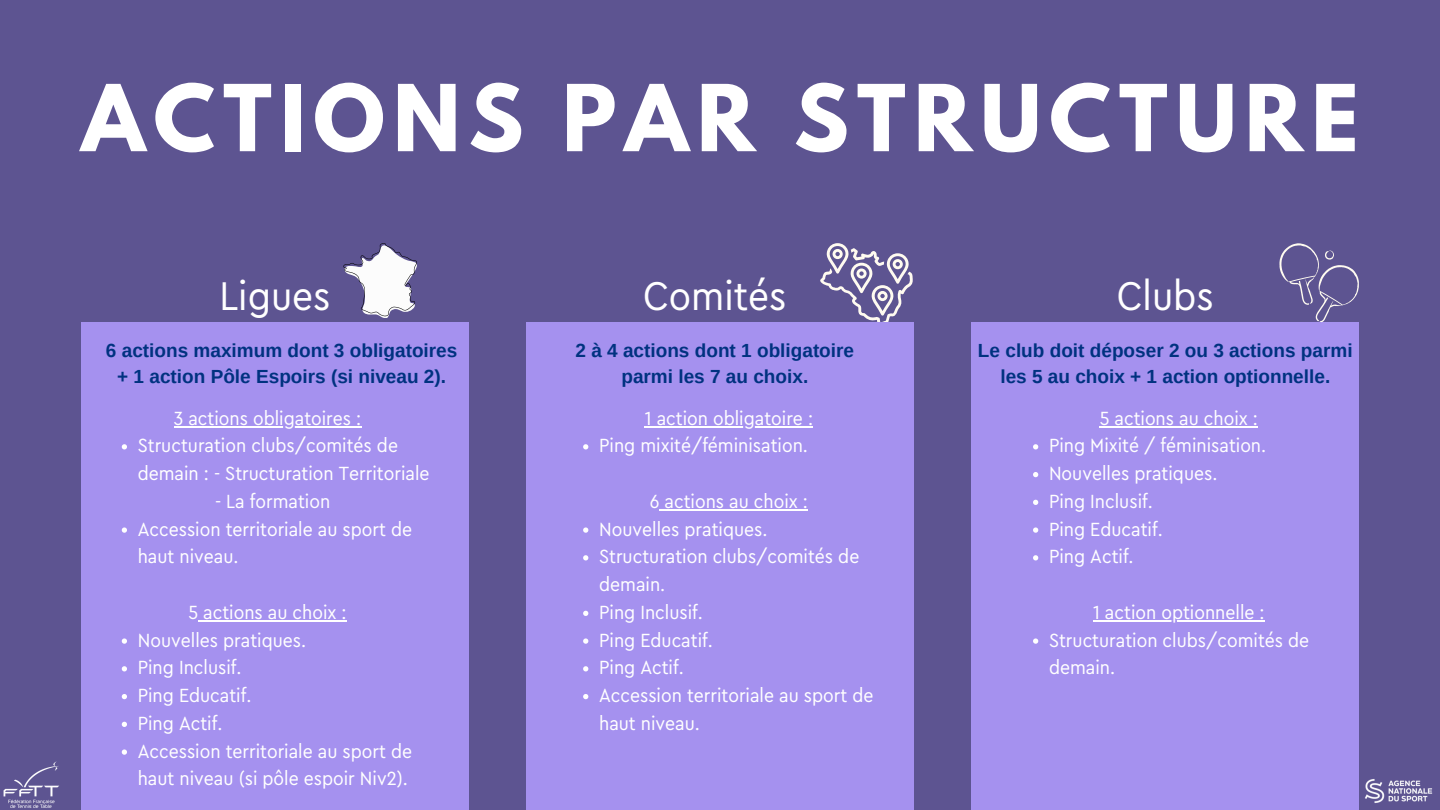
<style>
.page{position:relative;width:1440px;height:810px;background:#5d5491}
.page>*{position:absolute;margin:0;border:0;box-sizing:border-box;transform-origin:0 0}
.t1{font:700 81.7px "League Spartan";letter-spacing:.1em;color:#fff}
.t2{font:42px "Cera Compact Pro";color:#fff}
.t3{font:20px/27.8px "Cera Compact Pro";color:#fff}
.t4{font:700 19px/26.2px "Arimo";color:#003280;text-align:center}
</style>
<div class="page">
<img style="left:3px;top:761px;width:56px;height:47px">
<img style="left:1365px;top:779px;width:68px;height:24px">
<svg style="left:820px;top:243px;width:93px;height:79px"></svg>
<div style="left:82px;top:322px;width:387px;height:488px;background:#a591ef"></div>
<div style="left:972px;top:322px;width:387px;height:488px;background:#a591ef"></div>
<svg style="left:1279px;top:243px;width:80px;height:79px"></svg>
<div style="left:526px;top:322px;width:388px;height:488px;background:#a591ef"></div>
<svg style="left:343px;top:243px;width:74px;height:75px"></svg>
<hr style="left:174px;top:426px;width:187px;height:2px;background:#fff">
<svg style="left:122px;top:444px;width:5px;height:5px"></svg>
<svg style="left:122px;top:527px;width:5px;height:6px"></svg>
<hr style="left:198px;top:620px;width:149px;height:2px;background:#fff">
<svg style="left:122px;top:638px;width:5px;height:6px"></svg>
<svg style="left:122px;top:666px;width:5px;height:5px"></svg>
<svg style="left:122px;top:694px;width:5px;height:5px"></svg>
<svg style="left:122px;top:722px;width:5px;height:5px"></svg>
<svg style="left:122px;top:749px;width:5px;height:6px"></svg>
<hr style="left:1100px;top:426px;width:158px;height:2px;background:#fff">
<svg style="left:1033px;top:444px;width:5px;height:5px"></svg>
<svg style="left:1033px;top:472px;width:5px;height:5px"></svg>
<svg style="left:1033px;top:500px;width:5px;height:5px"></svg>
<svg style="left:1033px;top:527px;width:5px;height:6px"></svg>
<svg style="left:1033px;top:555px;width:5px;height:5px"></svg>
<hr style="left:1093px;top:620px;width:172px;height:2px;background:#fff">
<svg style="left:1033px;top:638px;width:5px;height:6px"></svg>
<hr style="left:645px;top:426px;width:168px;height:2px;background:#fff">
<svg style="left:583px;top:444px;width:5px;height:5px"></svg>
<hr style="left:660px;top:509px;width:148px;height:2px;background:#fff">
<svg style="left:583px;top:527px;width:5px;height:6px"></svg>
<svg style="left:583px;top:555px;width:5px;height:5px"></svg>
<svg style="left:583px;top:611px;width:5px;height:5px"></svg>
<svg style="left:583px;top:638px;width:5px;height:6px"></svg>
<svg style="left:583px;top:666px;width:5px;height:5px"></svg>
<svg style="left:583px;top:694px;width:5px;height:5px"></svg>
<h1 class="t1" style="left:81px;top:78px;width:1279px">ACTIONS PAR STRUCTURE</h1>
<h2 class="t2" style="left:219px;top:276px;width:113px">Ligues</h2>
<p class="t4" style="left:106px;top:337px;width:353px">6 actions maximum dont 3 obligatoires + 1 action Pôle Espoirs (si niveau 2).</p>
<p class="t3" style="left:174px;top:405px;width:189px">3 actions obligatoires :</p>
<p class="t3" style="left:138px;top:432px;width:293px">Structuration clubs/comités de demain : - Structuration Territoriale</p>
<h3 class="t3" style="left:215px;top:488px;width:117px">- La formation</h3>
<p class="t3" style="left:138px;top:516px;width:276px">Accession territoriale au sport de haut niveau.</p>
<p class="t3" style="left:188px;top:599px;width:160px">5 actions au choix :</p>
<p class="t3" style="left:138px;top:627px;width:170px">Nouvelles pratiques.</p>
<p class="t3" style="left:138px;top:654px;width:105px">Ping Inclusif.</p>
<p class="t3" style="left:138px;top:682px;width:115px">Ping Educatif.</p>
<p class="t3" style="left:138px;top:710px;width:86px">Ping Actif.</p>
<p class="t3" style="left:138px;top:738px;width:276px">Accession territoriale au sport de haut niveau (si pôle espoir Niv2).</p>
<p class="t2" style="left:643px;top:276px;width:145px">Comités</p>
<p class="t4" style="left:576px;top:337px;width:280px">2 à 4 actions dont 1 obligatoire parmi les 7 au choix.</p>
<p class="t3" style="left:645px;top:405px;width:170px">1 action obligatoire :</p>
<p class="t3" style="left:599px;top:432px;width:210px">Ping mixité/féminisation.</p>
<p class="t3" style="left:650px;top:488px;width:160px">6 actions au choix :</p>
<h2 class="t3" style="left:599px;top:516px;width:170px">Nouvelles pratiques.</h2>
<p class="t3" style="left:599px;top:543px;width:262px">Structuration clubs/comités de demain.</p>
<h3 class="t3" style="left:599px;top:599px;width:105px">Ping Inclusif.</h3>
<p class="t3" style="left:599px;top:627px;width:115px">Ping Educatif.</p>
<p class="t3" style="left:599px;top:654px;width:86px">Ping Actif.</p>
<p class="t3" style="left:599px;top:682px;width:276px">Accession territoriale au sport de haut niveau.</p>
<p class="t2" style="left:1117px;top:276px;width:99px">Clubs</p>
<p class="t4" style="left:978px;top:337px;width:376px">Le club doit déposer 2 ou 3 actions parmi les 5 au choix + 1 action optionnelle.</p>
<p class="t3" style="left:1100px;top:405px;width:160px">5 actions au choix :</p>
<p class="t3" style="left:1049px;top:432px;width:219px">Ping Mixité / féminisation.</p>
<h2 class="t3" style="left:1049px;top:460px;width:170px">Nouvelles pratiques.</h2>
<h3 class="t3" style="left:1049px;top:488px;width:105px">Ping Inclusif.</h3>
<p class="t3" style="left:1049px;top:516px;width:115px">Ping Educatif.</p>
<p class="t3" style="left:1049px;top:543px;width:86px">Ping Actif.</p>
<p class="t3" style="left:1093px;top:599px;width:173px">1 action optionnelle :</p>
<p class="t3" style="left:1049px;top:627px;width:262px">Structuration clubs/comités de demain.</p>
</div>
